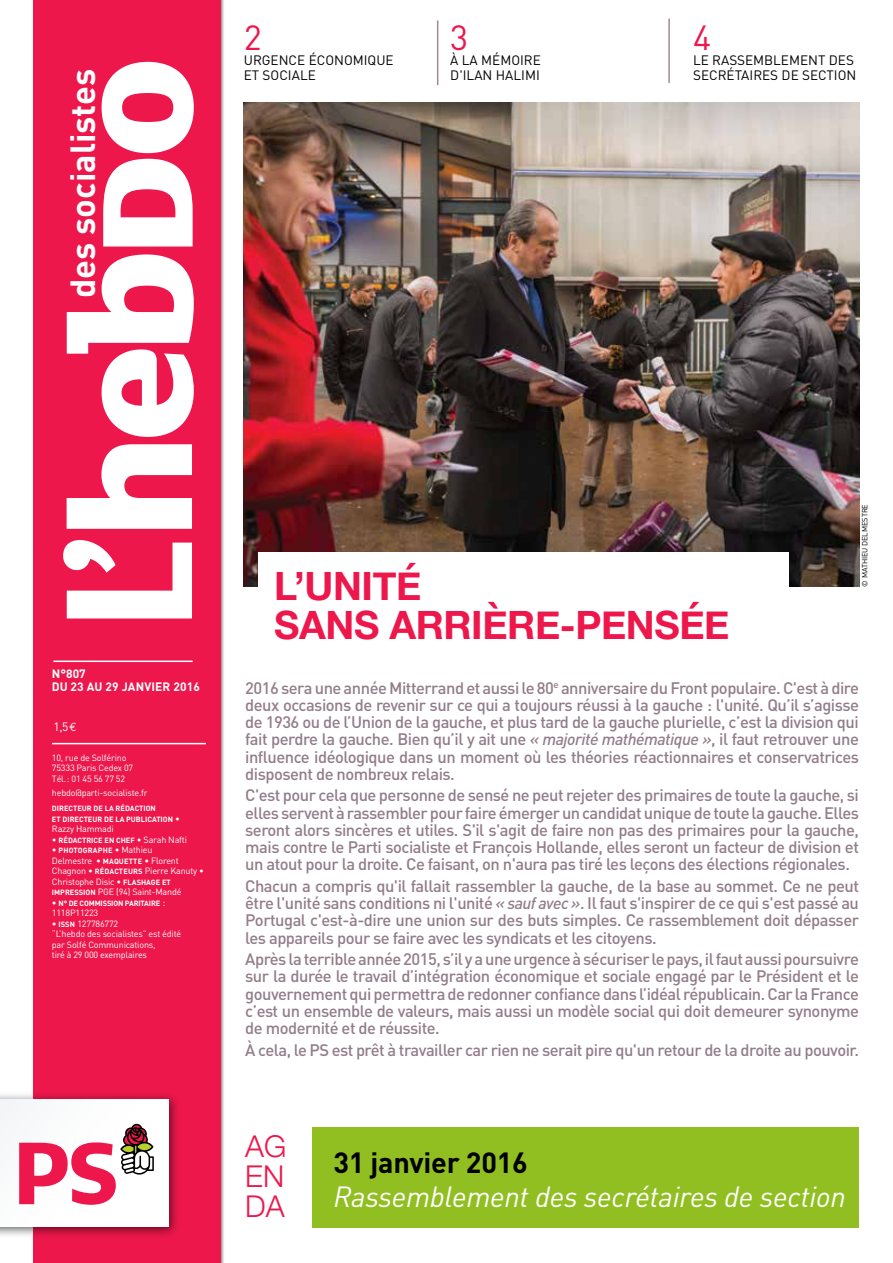
<style>
.page{position:relative;width:893px;height:1263px;background:#fff}
.page>*{position:absolute;margin:0;border:0;box-sizing:border-box;transform-origin:0 0}
.t1{font:700 39px/39px "Helvetica Neue";letter-spacing:-.01em;color:#ed174c}
.t2{font:700 34.5px "DIN";color:#fff}
.t3{font:34.5px "DIN";color:#ed174c}
.t4{font:300 30px/30px "Helvetica Neue";color:#ed174c;text-align:justify}
.t5{font:italic 28.8px "DIN";letter-spacing:-.01em;color:#fff}
.t6{font:700 28.8px "DIN";letter-spacing:-.01em;color:#000}
.t7{font:500 16.5px/17.2px "DIN";letter-spacing:-.03em;color:#927d89;text-align:justify}
.t8{font:13.5px/15px "DIN";color:#000}
.t9{font:700 12px/13.5px "DIN";letter-spacing:.01em;color:#fff}
.t10{font:12px "DIN";color:#fff}
.t11{font:9px/10.5px "DIN";letter-spacing:-.02em;color:#fff}
.t12{font:700 7.5px/10.5px "DIN";color:#fff}
.t13{font:700 7.5px "DIN";letter-spacing:-.02em;color:#fff}
.t14{font:700 7.5px "DIN";letter-spacing:.02em;color:#fff}
.t15{font:7.5px "DIN";letter-spacing:-.01em;color:#000}
.s1{font-family:"Euro Mono"}
.s2{font-weight:400;font-size:9px}
.s3{font-weight:700;font-size:7.5px}
.s4{font-weight:400;font-size:10.5px}
.s5{font-style:italic}
</style>
<div class="page">
<img style="left:33px;top:0;width:191px;height:1263px">
<div style="left:34px;top:0;width:187px;height:1263px;background:#ed174c"></div>
<img style="left:0;top:1089px;width:178px;height:152px">
<svg style="left:0;top:1099px;width:169px;height:127px"></svg>
<svg style="left:67px;top:444px;width:125px;height:85px"></svg>
<svg style="left:63px;top:540px;width:129px;height:78px"></svg>
<svg style="left:67px;top:254px;width:127px;height:183px"></svg>
<svg style="left:102px;top:62px;width:92px;height:91px"></svg>
<svg style="left:103px;top:159px;width:90px;height:87px"></svg>
<hr style="left:53px;top:660px;width:140px;height:2px;background:#fff">
<hr style="left:52px;top:743px;width:154px;height:1px;background:#fff">
<img style="left:244px;top:102px;width:615px;height:485px">
<div style="left:312px;top:1127px;width:547px;height:101px;background:#91bf21"></div>
<hr style="left:437px;top:21px;width:1px;height:64px;background:#a58797">
<hr style="left:668px;top:19px;width:2px;height:64px;background:#a58797">
<div style="left:258px;top:552px;width:531px;height:87px;background:#fff"></div>
<h2 class="t2" style="left:60px;top:298px;width:231px;rotate:-90deg">des socialistes</h2>
<h2 class="t3" style="left:244px;top:16px;width:20px">2</h2>
<p class="t8" style="left:244px;top:52px;width:151px">URGENCE ÉCONOMIQUE<br>ET SOCIALE</p>
<h2 class="t3" style="left:450px;top:16px;width:20px">3</h2>
<p class="t8" style="left:450px;top:52px;width:92px">À LA MÉMOIRE<br>D'ILAN HALIMI</p>
<h2 class="t3" style="left:693px;top:16px;width:20px">4</h2>
<p class="t8" style="left:693px;top:52px;width:165px">LE RASSEMBLEMENT DES<br>SECRÉTAIRES DE SECTION</p>
<p class="t9" style="left:52px;top:666px;width:149px">N°807<br>DU 23 AU 29 JANVIER 2016</p>
<p class="t10" style="left:53px;top:719px;width:25px">1,5 <span class="s1">€</span></p>
<p class="t11" style="left:52px;top:752px;width:83px">10, rue de Solférino<br>75333 Paris Cedex 07<br>Tél. : 01 45 56 77 52</p>
<p class="t11" style="left:52px;top:788px;width:97px">hebdo@parti-socialiste.fr</p>
<p class="t12" style="left:52px;top:803px;width:130px">DIRECTEUR DE LA RÉDACTION<br>ET DIRECTEUR DE LA PUBLICATION <span class="s2">•</span></p>
<p class="t11" style="left:52px;top:823px;width:63px">Razzy Hammadi</p>
<p class="t12" style="left:52px;top:834px;width:137px"><span class="s2">•</span> RÉDACTRICE EN CHEF <span class="s2">• Sarah Nafti</span></p>
<p class="t14" style="left:52px;top:845px;width:102px"><span class="s2">•</span> PHOTOGRAPHE <span class="s2">• Mathieu</span></p>
<p class="t11" style="left:52px;top:855px;width:154px">Delmestre • <span class="s3">MAQUETTE</span> • Florent<br>Chagnon • <span class="s3">RÉDACTEURS</span> Pierre Kanuty •<br>Christophe Disic • <span class="s3">FLASHAGE ET<br>IMPRESSION</span> PGE (94) Saint-Mandé</p>
<p class="t13" style="left:52px;top:898px;width:115px"><span class="s2">•</span> N° DE COMMISSION PARITAIRE <span class="s4">:</span></p>
<p class="t11" style="left:52px;top:907px;width:48px">1118P11223</p>
<p class="t11" style="left:52px;top:918px;width:131px">• <span class="s3">ISSN</span> 127786772<br>“L’hebdo des socialistes” est édité par Solfé Communications,<br>tiré à 29 000 exemplaires</p>
<h1 class="t1" style="left:274px;top:568px;width:457px">L’UNITÉ<br>SANS ARRIÈRE-PENSÉE</h1>
<p class="t15" style="left:860px;top:587px;width:84px;rotate:-90deg">© MATHIEU DELMESTRE</p>
<p class="t7" style="left:245px;top:678px;width:615px">2016 sera une année Mitterrand et aussi le 80<sup>e</sup> anniversaire du Front populaire. C'est à dire deux occasions de revenir sur ce qui a toujours réussi à la gauche : l'unité. Qu’il s’agisse de 1936 ou de l’Union de la gauche, et plus tard de la gauche plurielle, c’est la division qui fait perdre la gauche. Bien qu’il y ait une <span class="s5">« majorité mathématique »</span>, il faut retrouver une influence idéologique dans un moment où les théories réactionnaires et conservatrices disposent de nombreux relais.</p>
<p class="t7" style="left:245px;top:786px;width:615px">C'est pour cela que personne de sensé ne peut rejeter des primaires de toute la gauche, si elles servent à rassembler pour faire émerger un candidat unique de toute la gauche. Elles seront alors sincères et utiles. S'il s'agit de faire non pas des primaires pour la gauche, mais contre le Parti socialiste et François Hollande, elles seront un facteur de division et un atout pour la droite. Ce faisant, on n'aura pas tiré les leçons des élections régionales.</p>
<p class="t7" style="left:245px;top:877px;width:615px">Chacun a compris qu'il fallait rassembler la gauche, de la base au sommet. Ce ne peut être l'unité sans conditions ni l'unité <span class="s5">« sauf avec »</span>. Il faut s'inspirer de ce qui s'est passé au Portugal c'est-à-dire une union sur des buts simples. Ce rassemblement doit dépasser les appareils pour se faire avec les syndicats et les citoyens.</p>
<p class="t7" style="left:245px;top:950px;width:615px">Après la terrible année 2015, s’il y a une urgence à sécuriser le pays, il faut aussi poursuivre sur la durée le travail d’intégration économique et sociale engagé par le Président et le gouvernement qui permettra de redonner confiance dans l’idéal républicain. Car la France c’est un ensemble de valeurs, mais aussi un modèle social qui doit demeurer synonyme de modernité et de réussite.</p>
<p class="t7" style="left:245px;top:1040px;width:615px">À cela, le PS est prêt à travailler car rien ne serait pire qu'un retour de la droite au pouvoir.</p>
<h3 class="t4" style="left:245px;top:1129px;width:43px">AG EN DA</h3>
<h3 class="t6" style="left:333px;top:1144px;width:196px">31 janvier 2016</h3>
<h3 class="t5" style="left:333px;top:1178px;width:514px">Rassemblement des secrétaires de section</h3>
</div>
